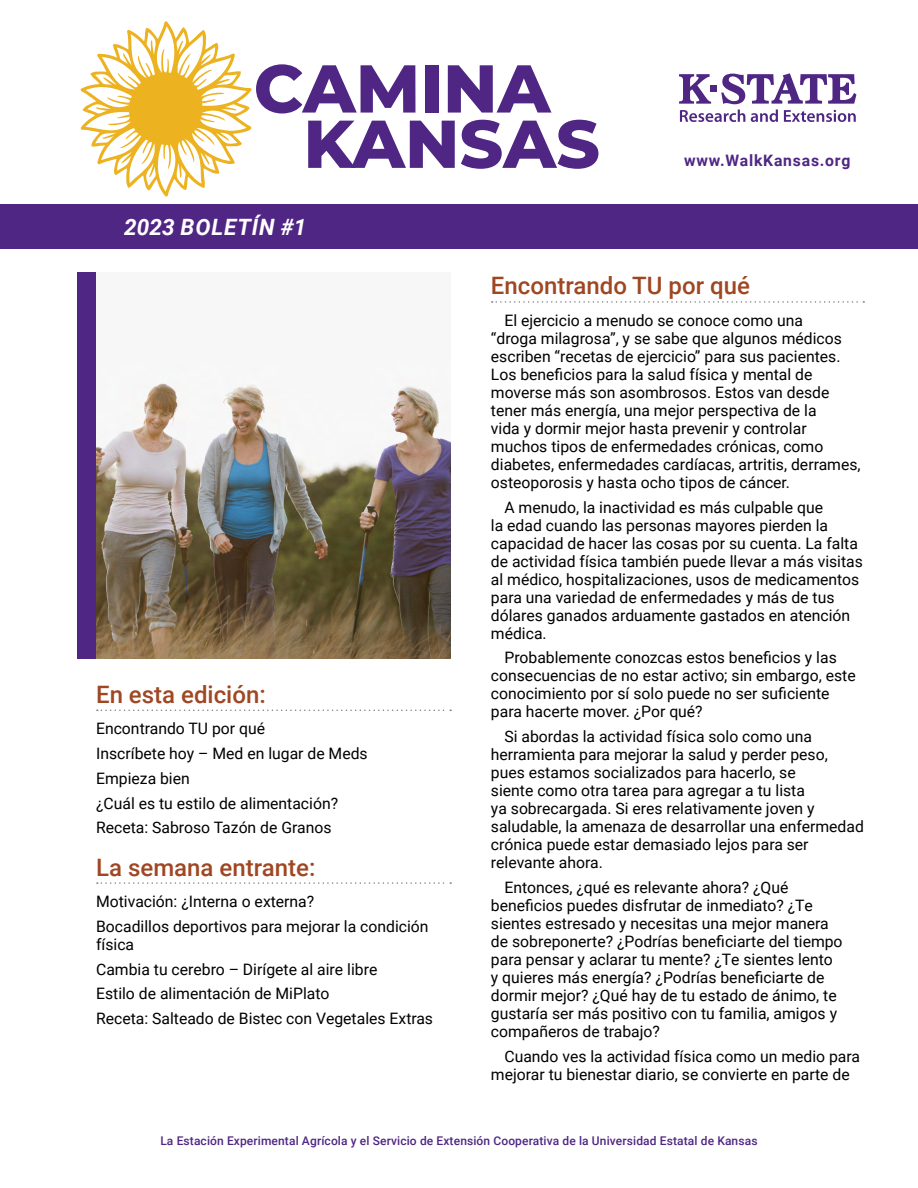
<style>
.page{position:relative;width:918px;height:1188px;background:#fff}
.page>*{position:absolute;margin:0;border:0;box-sizing:border-box;transform-origin:0 0}
.t1{font:800 67.5px/55.3px "Montserrat";color:#4f2683}
.Headings{font:500 24px "Roboto";color:#9f4723}
.t2{font:italic 700 22.5px "Roboto";letter-spacing:.035em;color:#fff}
.Body{font:15.75px/18px "Roboto";color:#000}
.This_Issue_text{font:15.75px/18px "Roboto";color:#000}
.t3{font:700 15.75px "Roboto";letter-spacing:.05em;color:#4f2683}
.t4{font:500 12px "Roboto";letter-spacing:.01em;color:#4f2683}
</style>
<div class="page">
<div style="left:0;top:204px;width:918px;height:44px;background:#4f2683"></div>
<svg style="left:679px;top:73px;width:177px;height:49px"></svg>
<svg style="left:80px;top:21px;width:172px;height:176px"></svg>
<svg style="left:97px;top:710px;width:354px;height:1px"></svg>
<svg style="left:97px;top:882px;width:354px;height:2px"></svg>
<img style="left:96px;top:371px;width:354px;height:288px">
<svg style="left:492px;top:301px;width:372px;height:2px"></svg>
<div style="left:77px;top:272px;width:19px;height:387px;background:#4f2683"></div>
<h1 class="t1" style="left:303px;top:57px;width:298px;text-indent:-50px">CAMINA<br>KANSAS</h1>
<h3 class="t2" style="left:124px;top:211px;width:184px">2023 BOLETÍN #1</h3>
<p class="t3" style="left:684px;top:149px;width:168px">www.WalkKansas.org</p>
<h1 class="Headings" style="left:96px;top:677px;width:171px">En esta edición:</h1>
<p class="This_Issue_text" style="left:96px;top:719px;width:170px">Encontrando TU por qué</p>
<p class="This_Issue_text" style="left:96px;top:744px;width:273px">Inscríbete hoy – Med en lugar de Meds</p>
<p class="This_Issue_text" style="left:96px;top:769px;width:95px">Empieza bien</p>
<p class="This_Issue_text" style="left:96px;top:793px;width:244px">¿Cuál es tu estilo de alimentación?</p>
<p class="This_Issue_text" style="left:96px;top:818px;width:237px">Receta: Sabroso Tazón de Granos</p>
<h1 class="Headings" style="left:96px;top:850px;width:221px">La semana entrante:</h1>
<p class="This_Issue_text" style="left:96px;top:892px;width:220px">Motivación: ¿Interna o externa?</p>
<p class="This_Issue_text" style="left:96px;top:917px;width:334px">Bocadillos deportivos para mejorar la condición física</p>
<p class="This_Issue_text" style="left:96px;top:959px;width:283px">Cambia tu cerebro – Dirígete al aire libre</p>
<p class="This_Issue_text" style="left:96px;top:984px;width:235px">Estilo de alimentación de MiPlato</p>
<p class="This_Issue_text" style="left:96px;top:1009px;width:338px">Receta: Salteado de Bistec con Vegetales Extras</p>
<h1 class="Headings" style="left:491px;top:269px;width:261px">Encontrando TU por qué</h1>
<p class="Body" style="left:491px;top:311px;width:371px;text-indent:14px">El ejercicio a menudo se conoce como una<br>“droga milagrosa”, y se sabe que algunos médicos escriben “recetas de ejercicio” para sus pacientes.<br>Los beneficios para la salud física y mental de moverse más son asombrosos. Estos van desde tener más energía, una mejor perspectiva de la<br>vida y dormir mejor hasta prevenir y controlar muchos tipos de enfermedades crónicas, como diabetes, enfermedades cardíacas, artritis, derrames, osteoporosis y hasta ocho tipos de cáncer.</p>
<p class="Body" style="left:491px;top:497px;width:374px;text-indent:14px">A menudo, la inactividad es más culpable que<br>la edad cuando las personas mayores pierden la capacidad de hacer las cosas por su cuenta. La falta de actividad física también puede llevar a más visitas al médico, hospitalizaciones, usos de medicamentos para una variedad de enfermedades y más de tus dólares ganados arduamente gastados en atención médica.</p>
<p class="Body" style="left:491px;top:648px;width:366px;text-indent:14px">Probablemente conozcas estos beneficios y las consecuencias de no estar activo; sin embargo, este conocimiento por sí solo puede no ser suficiente para hacerte mover. ¿Por qué?</p>
<p class="Body" style="left:491px;top:727px;width:375px;text-indent:14px">Si abordas la actividad física solo como una herramienta para mejorar la salud y perder peso, pues estamos socializados para hacerlo, se<br>siente como otra tarea para agregar a tu lista<br>ya sobrecargada. Si eres relativamente joven y saludable, la amenaza de desarrollar una enfermedad crónica puede estar demasiado lejos para ser relevante ahora.</p>
<p class="Body" style="left:491px;top:878px;width:353px;text-indent:14px">Entonces, ¿qué es relevante ahora? ¿Qué beneficios puedes disfrutar de inmediato? ¿Te sientes estresado y necesitas una mejor manera de sobreponerte? ¿Podrías beneficiarte del tiempo para pensar y aclarar tu mente? ¿Te sientes lento y quieres más energía? ¿Podrías beneficiarte de dormir mejor? ¿Qué hay de tu estado de ánimo, te gustaría ser más positivo con tu familia, amigos y compañeros de trabajo?</p>
<p class="Body" style="left:491px;top:1046px;width:371px;text-indent:14px">Cuando ves la actividad física como un medio para mejorar tu bienestar diario, se convierte en parte de</p>
<p class="t4" style="left:160px;top:1132px;width:599px">La Estación Experimental Agrícola y el Servicio de Extensión Cooperativa de la Universidad Estatal de Kansas</p>
</div>
